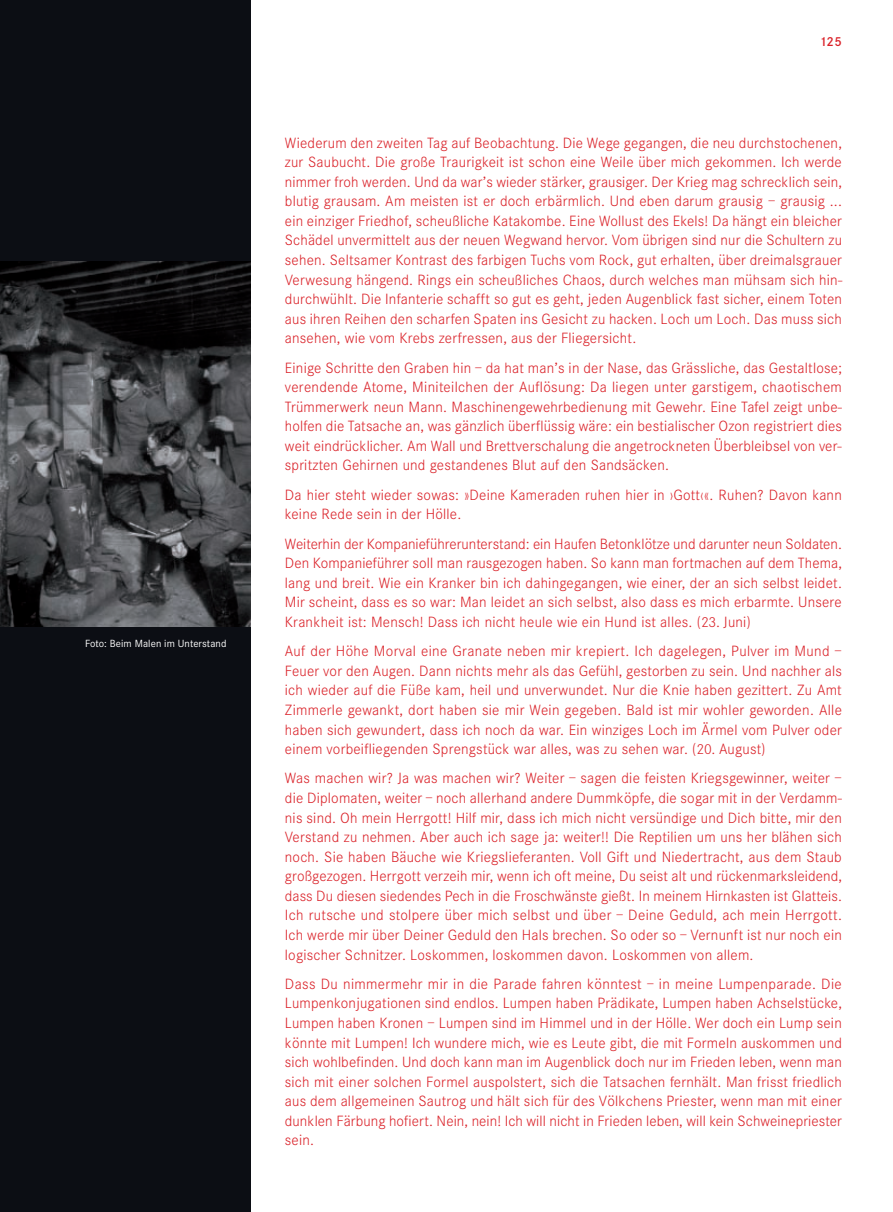
<style>
.page{position:relative;width:893px;height:1212px;background:#fff}
.page>*{position:absolute;margin:0;border:0;box-sizing:border-box;transform-origin:0 0}
.t1{font:300 15.45px/19.5px "Corporate S";letter-spacing:.015em;color:#da2128;text-align:justify}
.t2{font:600 13.5px "Corporate S";color:#da2128}
.t3{font:10.8px "Corporate S";letter-spacing:.01em;color:#fff}
.s1{font-size:15px}
</style>
<div class="page">
<div style="left:0;top:0;width:251px;height:1212px;background:#0c0e14"></div>
<img style="left:0;top:261px;width:251px;height:366px">
<p class="t3" style="left:85px;top:640px;width:143px">Foto: Beim Malen im Unterstand</p>
<p class="t2" style="left:819px;top:37px;width:24px">125</p>
<p class="t1" style="left:285px;top:134px;width:559px">Wiederum den zweiten Tag auf Beobachtung. Die Wege gegangen, die neu durchstochenen, zur Saubucht. Die große Traurigkeit ist schon eine Weile über mich gekommen. Ich werde nimmer froh werden. Und da war’s wieder stärker, grausiger. Der Krieg mag schrecklich sein, blutig grausam. Am meisten ist er doch erbärmlich. Und eben darum grausig – grausig ... ein einziger Friedhof, scheußliche Katakombe. Eine Wollust des Ekels! Da hängt ein bleicher Schädel unvermittelt aus der neuen Wegwand hervor. Vom übrigen sind nur die Schultern zu sehen. Seltsamer Kontrast des farbigen Tuchs vom Rock, gut erhalten, über dreimalsgrauer Verwesung hängend. Rings ein scheußliches Chaos, durch welches man mühsam sich hin&shy;durchwühlt. Die Infanterie schafft so gut es geht, jeden Augenblick fast sicher, einem Toten aus ihren Reihen den scharfen Spaten ins Gesicht zu hacken. Loch um Loch. Das muss sich ansehen, wie vom Krebs zerfressen, aus der Fliegersicht.</p>
<p class="t1" style="left:285px;top:359px;width:559px">Einige Schritte den Graben hin – da hat man’s in der Nase, das Grässliche, das Gestaltlose; verendende Atome, Miniteilchen der Auflösung: Da liegen unter garstigem, chaotischem Trümmerwerk neun Mann. Maschinengewehrbedienung mit Gewehr. Eine Tafel zeigt unbe - hol fen die Tatsache an, was gänzlich überflüssig wäre: ein bestialischer Ozon registriert dies weit eindrücklicher. Am Wall und Brettverschalung die angetrockneten Überbleibsel von ver&shy;spritzten Gehirnen und gestandenes Blut auf den Sandsäcken.</p>
<p class="t1" style="left:285px;top:486px;width:558px">Da hier steht wieder sowas: »Deine Kameraden ruhen hier in ›Gott‹«. Ruhen? Davon kann keine Rede sein in der Hölle.</p>
<p class="t1" style="left:285px;top:535px;width:559px">Weiterhin der Kompanieführerunterstand: ein Haufen Betonklötze und darunter neun Soldaten.<br>Den Kompanieführer soll man rausgezogen haben. So kann man fortmachen auf dem Thema, lang und breit. Wie ein Kranker bin ich dahingegangen, wie einer, der an sich selbst leidet.<br>Mir scheint, dass es so war: Man leidet an sich selbst, also dass es mich erbarmte. Unsere Krankheit ist: Mensch! Dass ich nicht heule wie ein Hund ist alles. <span class="s1">(23</span>. Juni<span class="s1">)</span></p>
<p class="t1" style="left:285px;top:643px;width:559px">Auf der Höhe Morval eine Granate neben mir krepiert. Ich dagelegen, Pulver im Mund – Feuer vor den Augen. Dann nichts mehr als das Gefühl, gestorben zu sein. Und nachher als ich wieder auf die Füße kam, heil und unverwundet. Nur die Knie haben gezittert. Zu Amt Zimmerle gewankt, dort haben sie mir Wein gegeben. Bald ist mir wohler geworden. Alle haben sich gewundert, dass ich noch da war. Ein winziges Loch im Ärmel vom Pulver oder einem vorbeifliegenden Sprengstück war alles, was zu sehen war. <span class="s1">(20</span>. August<span class="s1">)</span></p>
<p class="t1" style="left:285px;top:770px;width:559px">Was machen wir? Ja was machen wir? Weiter – sagen die feisten Kriegsgewinner, weiter – die Diplomaten, weiter – noch allerhand andere Dummköpfe, die sogar mit in der Verdamm&shy;nis sind. Oh mein Herrgott! Hilf mir, dass ich mich nicht versündige und Dich bitte, mir den Verstand zu nehmen. Aber auch ich sage ja: weiter!! Die Reptilien um uns her blähen sich noch. Sie haben Bäuche wie Kriegslieferanten. Voll Gift und Niedertracht, aus dem Staub großgezogen. Herrgott verzeih mir, wenn ich oft meine, Du seist alt und rückenmarksleidend, dass Du diesen siedendes Pech in die Froschwänste gießt. In meinem Hirnkasten ist Glatteis.<br>Ich rutsche und stolpere über mich selbst und über – Deine Geduld, ach mein Herrgott.<br>Ich werde mir über Deiner Geduld den Hals brechen. So oder so – Vernunft ist nur noch ein logischer Schnitzer. Loskommen, loskommen davon. Loskommen von allem.</p>
<p class="t1" style="left:285px;top:975px;width:559px">Dass Du nimmermehr mir in die Parade fahren könntest – in meine Lumpenparade. Die Lumpenkonjugationen sind endlos. Lumpen haben Prädikate, Lumpen haben Achselstücke, Lumpen haben Kronen – Lumpen sind im Himmel und in der Hölle. Wer doch ein Lump sein könnte mit Lumpen! Ich wundere mich, wie es Leute gibt, die mit Formeln auskommen und sich wohlbefinden. Und doch kann man im Augenblick doch nur im Frieden leben, wenn man sich mit einer solchen Formel auspolstert, sich die Tatsachen fernhält. Man frisst friedlich aus dem allgemeinen Sautrog und hält sich für des Völkchens Priester, wenn man mit einer dunklen Färbung hofiert. Nein, nein! Ich will nicht in Frieden leben, will kein Schweinepriester sein.</p>
</div>
